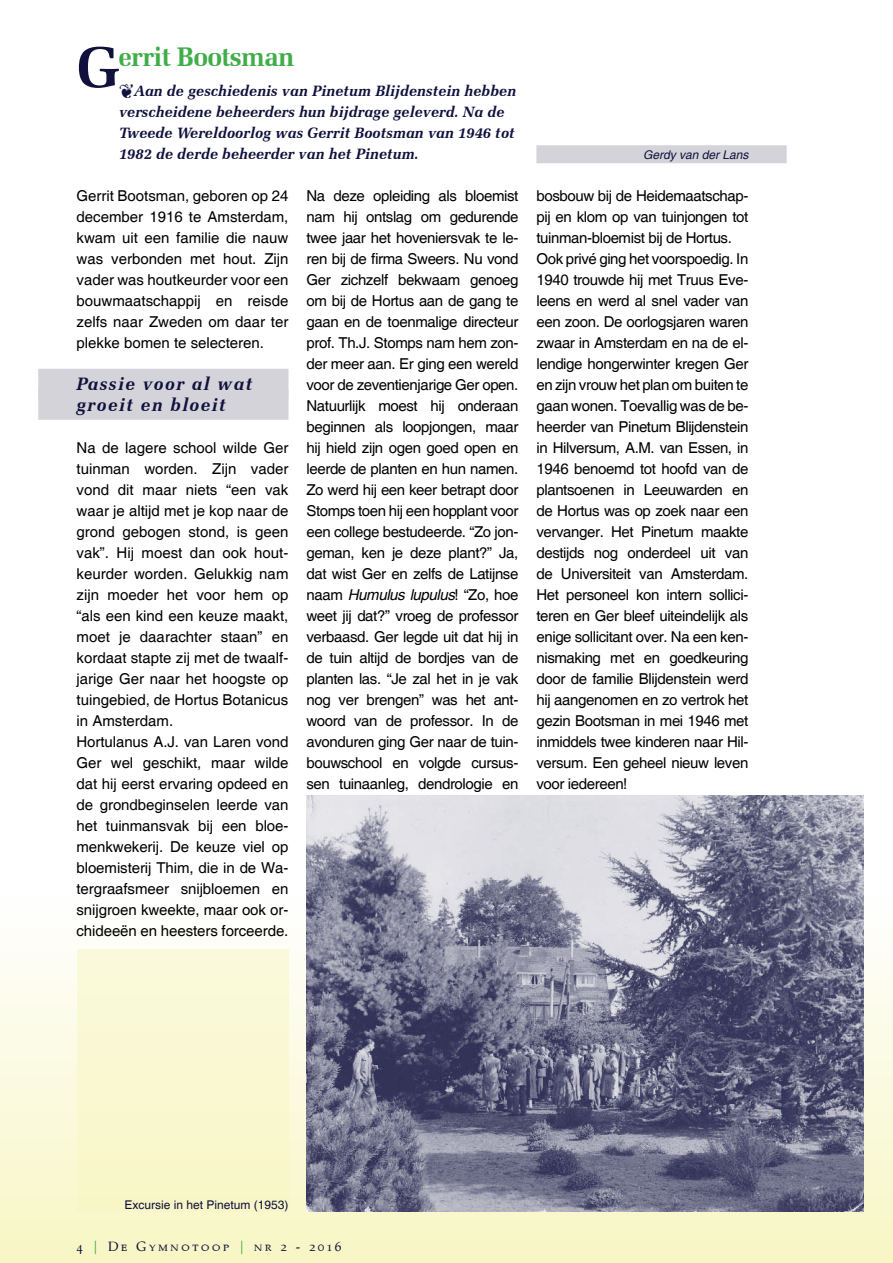
<style>
.page{position:relative;width:893px;height:1263px;background:#fff}
.page>*{position:absolute;margin:0;border:0;box-sizing:border-box;transform-origin:0 0}
.t1{font:700 27px "Zapf Elliptical 711 BT";letter-spacing:-.025em;color:#41ad49}
.t2{font:italic 700 18px/21px "Zapf Elliptical 711 BT";letter-spacing:.075em;color:#10113c}
.t3{font:15px/21px "Helvetica";letter-spacing:-.025em;color:#000;text-align:justify}
.t4{font:15px/21px "Helvetica";color:#000}
.t5{font:italic 700 15px/21px "Zapf Elliptical 711 BT";color:#10113c}
.t6{font:13.5px "Palatino Small Caps";letter-spacing:.2em;color:#10113c}
.t7{font:12px "Helvetica";color:#10113c}
.t8{font:italic 12px "Helvetica";color:#10113c}
.s1{font-size:57.6px;color:#10113c}
.s2{font-style:italic}
.s3{color:#41ad49}
</style>
<div class="page">
<div style="left:0;top:897px;width:893px;height:366px;background:linear-gradient(to bottom,#fefefe,#f8f6c4)"></div>
<hr style="left:892px;top:0;width:1px;height:1263px;background:#f8f6c1">
<div style="left:77px;top:949px;width:211px;height:263px;background:#f9f8d1"></div>
<div style="left:536px;top:145px;width:251px;height:18px;background:#d4d3da"></div>
<div style="left:38px;top:369px;width:250px;height:30px;background:#d4d3da"></div>
<div style="left:38px;top:390px;width:250px;height:30px;background:#d4d3da"></div>
<img style="left:306px;top:795px;width:558px;height:417px">
<h1 class="t1" style="left:77px;top:41px;width:220px"><span class="s1">G</span>errit Bootsman</h1>
<p class="t5" style="left:119px;top:80px;width:399px">◆Aan de geschiedenis van Pinetum Blijdenstein hebben verscheidene beheerders hun bijdrage geleverd. Na de Tweede Wereldoorlog was Gerrit Bootsman van 1946 tot 1982 de derde beheerder van het Pinetum.</p>
<p class="t8" style="left:643px;top:148px;width:107px">Gerdy van der Lans</p>
<p class="t3" style="left:77px;top:186px;width:213px">Gerrit Bootsman, geboren op 24 december 1916 te Amsterdam, kwam uit een familie die nauw was verbonden met hout. Zijn vader was houtkeurder voor een bouwmaatschappij en reisde zelfs naar Zweden om daar ter plekke bomen te selecteren.</p>
<p class="t2" style="left:77px;top:373px;width:178px">Passie voor al wat groeit en bloeit</p>
<p class="t4" style="left:77px;top:438px;width:213px">Na de lagere school wilde Ger tuinman worden. Zijn vader vond dit maar niets “een vak waar je altijd met je kop naar de grond gebogen stond, is geen vak”. Hij moest dan ook hout&shy;keurder worden. Gelukkig nam zijn moeder het voor hem op “als een kind een keuze maakt, moet je daarachter staan” en kordaat stapte zij met de twaalf&shy;jarige Ger naar het hoogste op tuingebied, de Hortus Botanicus in Amsterdam.<br>Hortulanus A.J. van Laren vond<br>Ger wel geschikt, maar wilde dat hij eerst ervaring opdeed en de grondbeginselen leerde van het tuinmansvak bij een bloe&shy;menkwekerij. De keuze viel op bloemisterij Thim, die in de Wa&shy;tergraafsmeer snijbloemen en snijgroen kweekte, maar ook or&shy;chideeën en heesters forceerde.</p>
<p class="t3" style="left:306px;top:186px;width:213px">Na deze opleiding als bloemist nam hij ontslag om gedurende twee jaar het hoveniersvak te le&shy;ren bij de firma Sweers. Nu vond Ger zichzelf bekwaam genoeg om bij de Hortus aan de gang te gaan en de toenmalige directeur prof. Th.J. Stomps nam hem zon&shy;der meer aan. Er ging een wereld voor de zeventienjarige Ger open.<br>Natuurlijk moest hij onderaan beginnen als loopjongen, maar hij hield zijn ogen goed open en leerde de planten en hun namen.<br>Zo werd hij een keer betrapt door Stomps toen hij een hopplant voor een college bestudeerde. “Zo jon&shy;geman, ken je deze plant?” Ja, dat wist Ger en zelfs de Latijnse naam <span class="s2">Humulus lupulus</span>! “Zo, hoe weet jij dat?” vroeg de professor verbaasd. Ger legde uit dat hij in de tuin altijd de bordjes van de planten las. “Je zal het in je vak nog ver brengen” was het ant&shy;woord van de professor. In de avonduren ging Ger naar de tuin&shy;bouwschool en volgde cursus&shy;sen tuinaanleg, dendrologie en</p>
<p class="t3" style="left:536px;top:186px;width:213px;text-align:left">bosbouw bij de Heidemaatschap&shy;pij en klom op van tuinjongen tot tuinman-bloemist bij de Hortus.<br>Ook privé ging het voorspoedig. In<br>1940 trouwde hij met Truus Eve&shy;leens en werd al snel vader van een zoon. De oorlogsjaren waren zwaar in Amsterdam en na de el&shy;lendige hongerwinter kregen Ger en zijn vrouw het plan om buiten te gaan wonen. Toevallig was de be&shy;heerder van Pinetum Blijdenstein in Hilversum, A.M. van Essen, in<br>1946 benoemd tot hoofd van de plantsoenen in Leeuwarden en de Hortus was op zoek naar een vervanger. Het Pinetum maakte destijds nog onderdeel uit van de Universiteit van Amsterdam.<br>Het personeel kon intern sollici&shy;teren en Ger bleef uiteindelijk als enige sollicitant over. Na een ken&shy;nismaking met en goedkeuring door de familie Blijdenstein werd hij aangenomen en zo vertrok het gezin Bootsman in mei 1946 met inmiddels twee kinderen naar Hil&shy;versum. Een geheel nieuw leven voor iedereen!</p>
<p class="t7" style="left:124px;top:1198px;width:166px">Excursie in het Pinetum (1953)</p>
<p class="t6" style="left:77px;top:1238px;width:266px">4 <span class="s3">|</span> De Gymnotoop <span class="s3">|</span> nr 2 - 2016</p>
</div>
